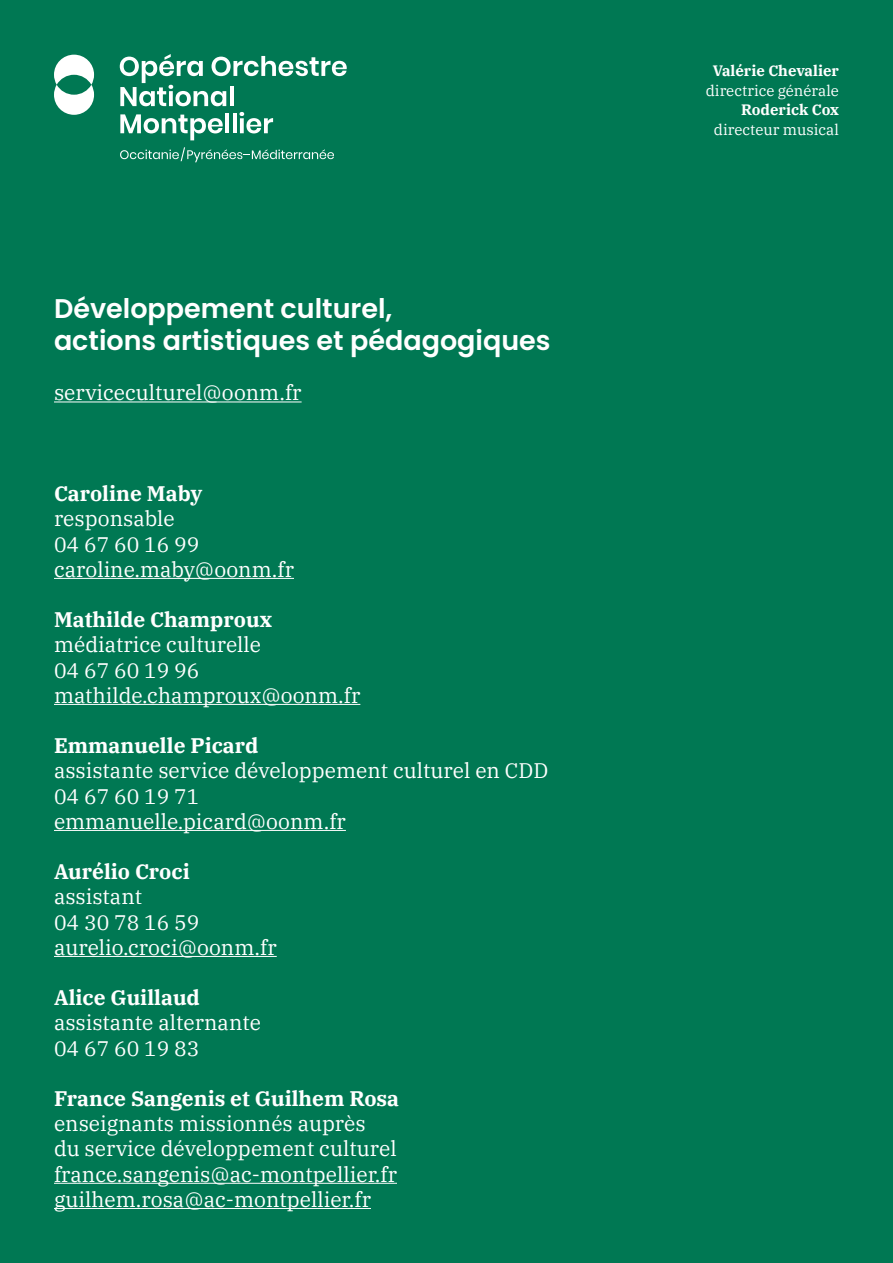
<style>
.page{position:relative;width:893px;height:1263px;background:#007853}
.page>*{position:absolute;margin:0;border:0;box-sizing:border-box;transform-origin:0 0}
.t1{font:600 27px/32.4px "Poppins";color:#fff}
.t2{font:21px/25.2px "IBM Plex Serif";color:#fff}
.t3{font:700 21px "IBM Plex Serif";color:#fff}
.t4{font:15px "IBM Plex Serif";color:#fff}
.t5{font:700 15px "IBM Plex Serif";color:#fff}
</style>
<div class="page">
<hr style="left:54px;top:401px;width:248px;height:1px;background:#fff">
<hr style="left:54px;top:578px;width:240px;height:1px;background:#fff">
<hr style="left:54px;top:704px;width:306px;height:1px;background:#fff">
<hr style="left:54px;top:830px;width:292px;height:1px;background:#fff">
<hr style="left:54px;top:956px;width:223px;height:1px;background:#fff">
<hr style="left:54px;top:1183px;width:343px;height:1px;background:#fff">
<hr style="left:54px;top:1208px;width:317px;height:1px;background:#fff">
<svg style="left:120px;top:147px;width:214px;height:15px"></svg>
<svg style="left:120px;top:54px;width:227px;height:52px"></svg>
<hr style="left:230px;top:86px;width:4px;height:20px;background:#fff">
<svg style="left:120px;top:114px;width:103px;height:26px"></svg>
<hr style="left:225px;top:113px;width:4px;height:20px;background:#fff">
<hr style="left:233px;top:113px;width:3px;height:20px;background:#fff">
<svg style="left:239px;top:112px;width:34px;height:21px"></svg>
<svg style="left:54px;top:55px;width:40px;height:60px"></svg>
<p class="t1" style="left:54px;top:292px;width:498px">Développement culturel,<br>actions artistiques et pédagogiques</p>
<p class="t2" style="left:54px;top:378px;width:249px">serviceculturel@oonm.fr</p>
<p class="t3" style="left:54px;top:477px;width:150px">Caroline Maby</p>
<p class="t2" style="left:54px;top:504px;width:241px">responsable<br>04 67 60 16 99 caroline.maby@oonm.fr</p>
<p class="t3" style="left:54px;top:603px;width:220px">Mathilde Champroux</p>
<p class="t2" style="left:54px;top:630px;width:308px">médiatrice culturelle<br>04 67 60 19 96 mathilde.champroux@oonm.fr</p>
<p class="t3" style="left:54px;top:729px;width:206px">Emmanuelle Picard</p>
<p class="t2" style="left:54px;top:756px;width:496px">assistante service développement culturel en CDD<br>04 67 60 19 71<br>emmanuelle.picard@oonm.fr</p>
<p class="t3" style="left:54px;top:855px;width:137px">Aurélio Croci</p>
<p class="t2" style="left:54px;top:882px;width:224px">assistant<br>04 30 78 16 59 aurelio.croci@oonm.fr</p>
<p class="t3" style="left:54px;top:981px;width:147px">Alice Guillaud</p>
<p class="t2" style="left:54px;top:1008px;width:209px">assistante alternante<br>04 67 60 19 83</p>
<p class="t3" style="left:54px;top:1082px;width:347px">France Sangenis et Guilhem Rosa</p>
<p class="t2" style="left:54px;top:1109px;width:344px">enseignants missionnés auprès<br>du service développement culturel france.sangenis@ac-montpellier.fr guilhem.rosa@ac-montpellier.fr</p>
<p class="t5" style="left:713px;top:59px;width:128px">Valérie Chevalier</p>
<p class="t4" style="left:706px;top:79px;width:135px">directrice générale</p>
<p class="t5" style="left:741px;top:98px;width:99px">Roderick Cox</p>
<p class="t4" style="left:714px;top:118px;width:127px">directeur musical</p>
</div>
